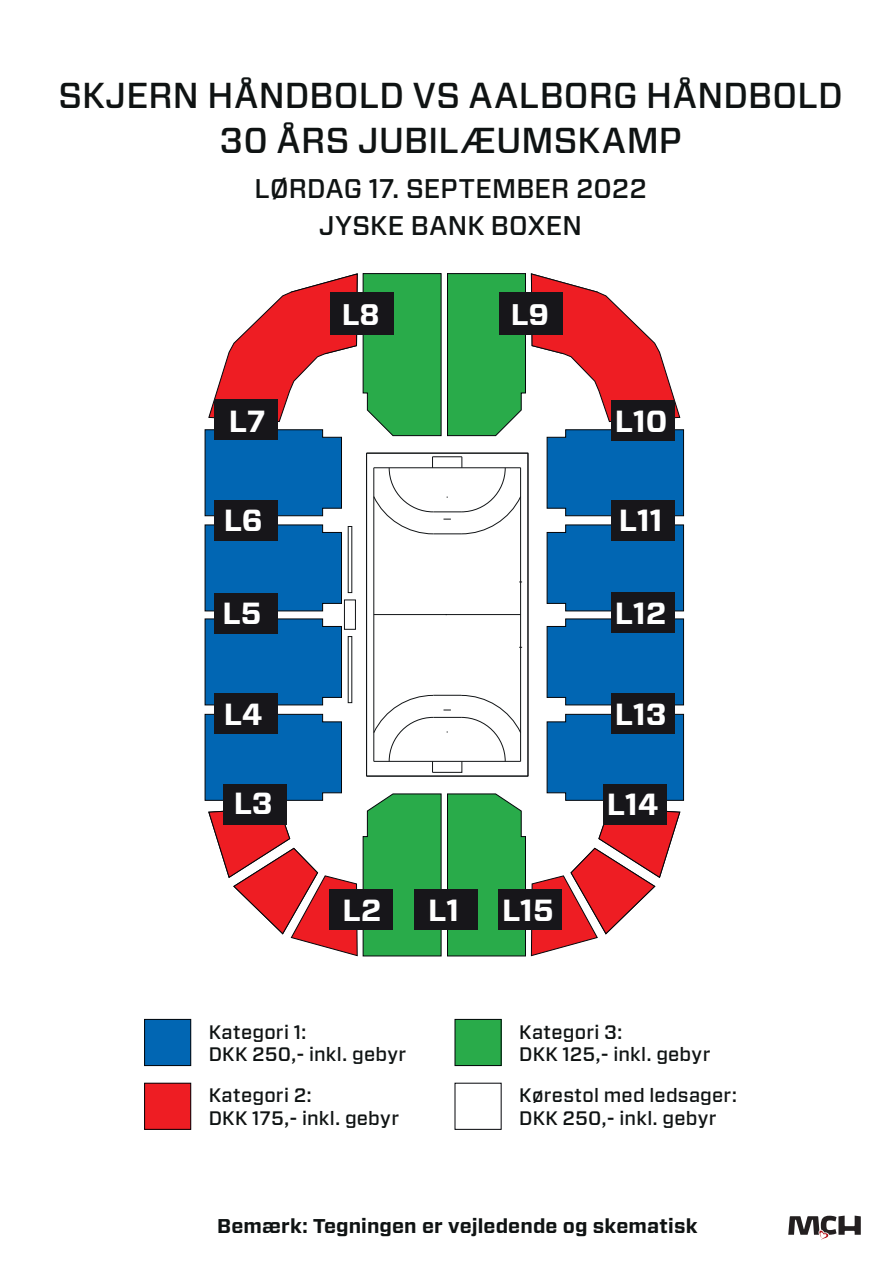
<style>
.page{position:relative;width:893px;height:1263px;background:#fff}
.page>*{position:absolute;margin:0;border:0;box-sizing:border-box;transform-origin:0 0}
.t1{font:500 36px/45px "Forza";letter-spacing:.005em;color:#0f1313;text-align:center}
.t2{font:700 30.45px "Forza";color:#fff}
.t3{font:700 29.85px "Forza";color:#fff}
.t4{font:500 27px/37.5px "Forza";letter-spacing:.005em;color:#0f1313;text-align:center}
.t5{font:700 19.95px "Forza";letter-spacing:.005em;color:#0f1313}
.t6{font:500 19.5px/22.5px "Forza";letter-spacing:.01em;color:#0f1313}
</style>
<div class="page">
<div style="left:145px;top:1019px;width:46px;height:46px;background:#0166b3"></div>
<div style="left:144px;top:1019px;width:47px;height:47px;border:1px solid #030509"></div>
<div style="left:145px;top:1083px;width:46px;height:46px;background:#ee1d23"></div>
<div style="left:144px;top:1083px;width:47px;height:47px;border:1px solid #030509"></div>
<div style="left:455px;top:1019px;width:46px;height:46px;background:#29ab4a"></div>
<div style="left:455px;top:1019px;width:46px;height:47px;border:1px solid #030509"></div>
<svg style="left:204px;top:273px;width:480px;height:684px"></svg>
<div style="left:499px;top:292px;width:64px;height:42px;background:#17161a"></div>
<div style="left:331px;top:292px;width:63px;height:42px;background:#17161a"></div>
<div style="left:214px;top:399px;width:63px;height:41px;background:#17161a"></div>
<div style="left:214px;top:501px;width:63px;height:40px;background:#17161a"></div>
<div style="left:214px;top:594px;width:63px;height:40px;background:#17161a"></div>
<div style="left:214px;top:693px;width:63px;height:40px;background:#17161a"></div>
<div style="left:223px;top:784px;width:63px;height:40px;background:#17161a"></div>
<div style="left:415px;top:890px;width:63px;height:40px;background:#17161a"></div>
<div style="left:329px;top:890px;width:63px;height:40px;background:#17161a"></div>
<div style="left:603px;top:784px;width:63px;height:40px;background:#17161a"></div>
<div style="left:498px;top:890px;width:63px;height:40px;background:#17161a"></div>
<div style="left:611px;top:693px;width:63px;height:40px;background:#17161a"></div>
<div style="left:611px;top:592px;width:63px;height:41px;background:#17161a"></div>
<div style="left:611px;top:500px;width:63px;height:40px;background:#17161a"></div>
<div style="left:611px;top:400px;width:63px;height:41px;background:#17161a"></div>
<svg style="left:788px;top:1215px;width:73px;height:25px"></svg>
<p class="t1" style="left:58px;top:73px;width:786px">SKJERN HÅNDBOLD VS AALBORG HÅNDBOLD<br>30 ÅRS JUBILÆUMSKAMP</p>
<p class="t4" style="left:255px;top:170px;width:394px">LØRDAG 17. SEPTEMBER 2022<br>JYSKE BANK BOXEN</p>
<p class="t3" style="left:342px;top:295px;width:39px">L8</p>
<p class="t3" style="left:511px;top:295px;width:40px">L9</p>
<p class="t2" style="left:229px;top:401px;width:39px">L7</p>
<p class="t2" style="left:615px;top:401px;width:54px">L10</p>
<p class="t2" style="left:224px;top:500px;width:41px">L6</p>
<p class="t2" style="left:619px;top:500px;width:45px">L11</p>
<p class="t2" style="left:222px;top:593px;width:40px">L5</p>
<p class="t2" style="left:615px;top:593px;width:53px">L12</p>
<p class="t2" style="left:224px;top:693px;width:41px">L4</p>
<p class="t2" style="left:615px;top:693px;width:53px">L13</p>
<p class="t2" style="left:234px;top:783px;width:41px">L3</p>
<p class="t2" style="left:607px;top:784px;width:53px">L14</p>
<p class="t2" style="left:342px;top:890px;width:40px">L2</p>
<p class="t2" style="left:428px;top:890px;width:33px">L1</p>
<p class="t2" style="left:502px;top:890px;width:53px">L15</p>
<p class="t6" style="left:209px;top:1020px;width:199px">Kategori 1:<br>DKK 250,- inkl. gebyr</p>
<p class="t6" style="left:209px;top:1084px;width:192px">Kategori 2:<br>DKK 175,- inkl. gebyr</p>
<p class="t6" style="left:519px;top:1020px;width:193px">Kategori 3:<br>DKK 125,- inkl. gebyr</p>
<p class="t6" style="left:519px;top:1084px;width:219px">Kørestol med ledsager:<br>DKK 250,- inkl. gebyr</p>
<p class="t5" style="left:217px;top:1213px;width:482px">Bemærk: Tegningen er vejledende og skematisk</p>
</div>
